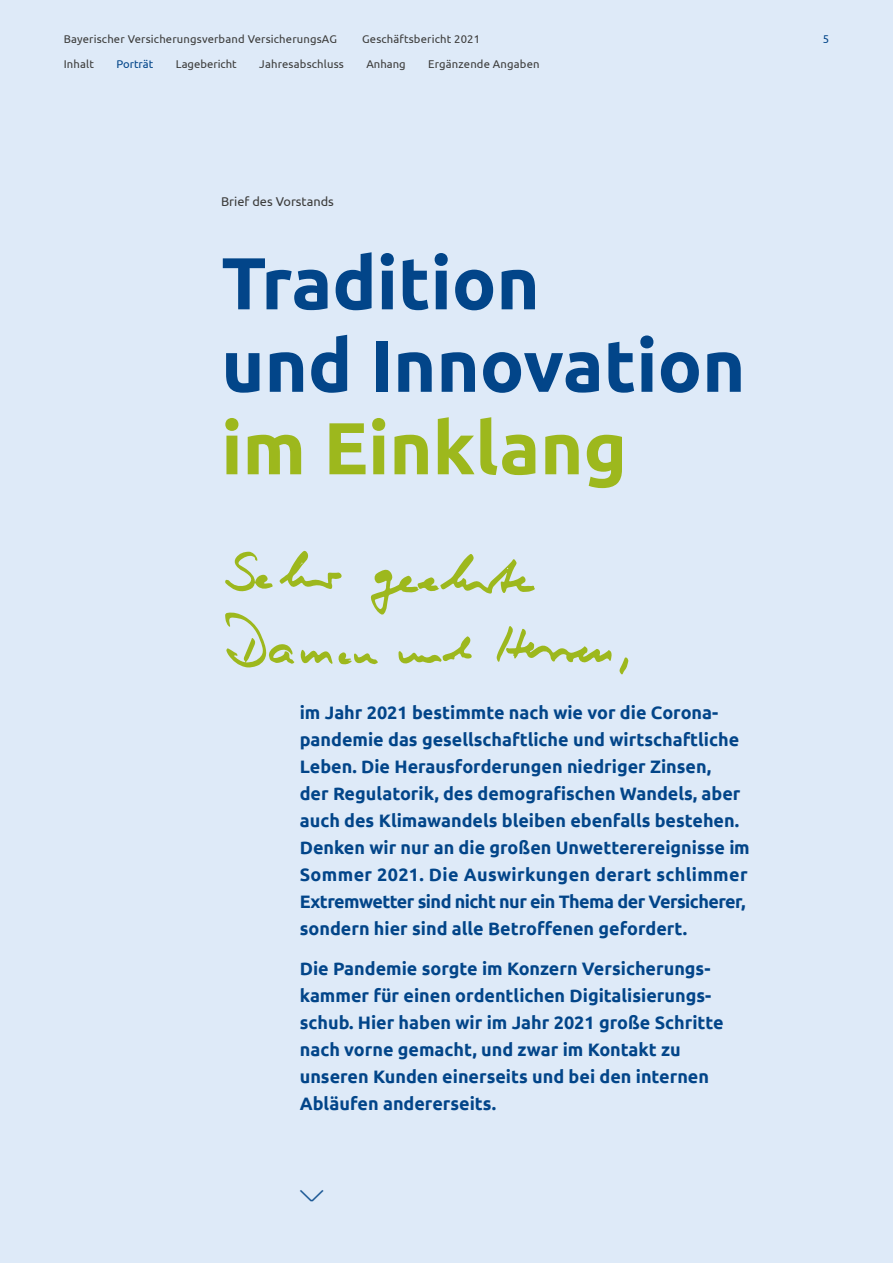
<style>
.page{position:relative;width:893px;height:1263px;background:#deeaf8}
.page>*{position:absolute;margin:0;border:0;box-sizing:border-box;transform-origin:0 0}
.t1{font:700 73.5px/82.5px "Ubuntu";color:#024589}
.t2{font:700 73.5px "Ubuntu";color:#9db81d}
.t3{font:24px "vkb iconfont";color:#1b5895}
.t4{font:700 18px/27px "Ubuntu";color:#024589}
.t5{font:12.75px "Ubuntu";color:#3c3c3b}
.t6{font:11.25px "Ubuntu";letter-spacing:.015em;color:#3c3c3b}
.t7{font:11.25px "Ubuntu";color:#024589}
</style>
<div class="page">
<svg style="left:619px;top:657px;width:9px;height:18px"></svg>
<svg style="left:225px;top:612px;width:69px;height:56px"></svg>
<svg style="left:398px;top:636px;width:74px;height:28px"></svg>
<svg style="left:497px;top:626px;width:115px;height:37px"></svg>
<svg style="left:300px;top:649px;width:78px;height:16px"></svg>
<svg style="left:225px;top:552px;width:48px;height:40px"></svg>
<svg style="left:371px;top:554px;width:164px;height:61px"></svg>
<svg style="left:279px;top:550px;width:63px;height:39px"></svg>
<p class="t6" style="left:64px;top:32px;width:275px">Bayerischer Versicherungsverband VersicherungsAG</p>
<p class="t6" style="left:362px;top:32px;width:119px">Geschäftsbericht 2021</p>
<p class="t7" style="left:823px;top:32px;width:8px">5</p>
<p class="t6" style="left:64px;top:57px;width:32px">Inhalt</p>
<p class="t7" style="left:117px;top:57px;width:38px">Porträt</p>
<p class="t6" style="left:176px;top:57px;width:62px">Lagebericht</p>
<p class="t6" style="left:259px;top:57px;width:86px">Jahresabschluss</p>
<p class="t6" style="left:366px;top:57px;width:41px">Anhang</p>
<p class="t6" style="left:428px;top:57px;width:113px">Ergänzende Angaben</p>
<p class="t5" style="left:221px;top:194px;width:114px">Brief des Vorstands</p>
<h1 class="t1" style="left:221px;top:241px;width:526px">Tradition<br>und Innovation</h1>
<h1 class="t2" style="left:221px;top:404px;width:407px">im Einklang</h1>
<p class="t4" style="left:300px;top:699px;width:451px">im Jahr 2021 bestimmte nach wie vor die Corona&shy;pandemie das gesellschaftliche und wirtschaftliche Leben. Die Herausforderungen niedriger Zinsen,<br>der Regulatorik, des demografischen Wandels, aber auch des Klimawandels bleiben ebenfalls bestehen.<br>Denken wir nur an die großen Unwetterereignisse im Sommer 2021. Die Auswirkungen derart schlimmer Extremwetter sind nicht nur ein Thema der Versicherer, sondern hier sind alle Betroffenen gefordert.</p>
<p class="t4" style="left:300px;top:955px;width:425px">Die Pandemie sorgte im Konzern Versicherungs&shy;kammer für einen ordentlichen Digitalisierungs&shy;schub. Hier haben wir im Jahr 2021 große Schritte nach vorne gemacht, und zwar im Kontakt zu unseren Kunden einerseits und bei den internen Abläufen andererseits.</p>
<h2 class="t3" style="left:300px;top:1183px;width:25px">K</h2>
</div>
